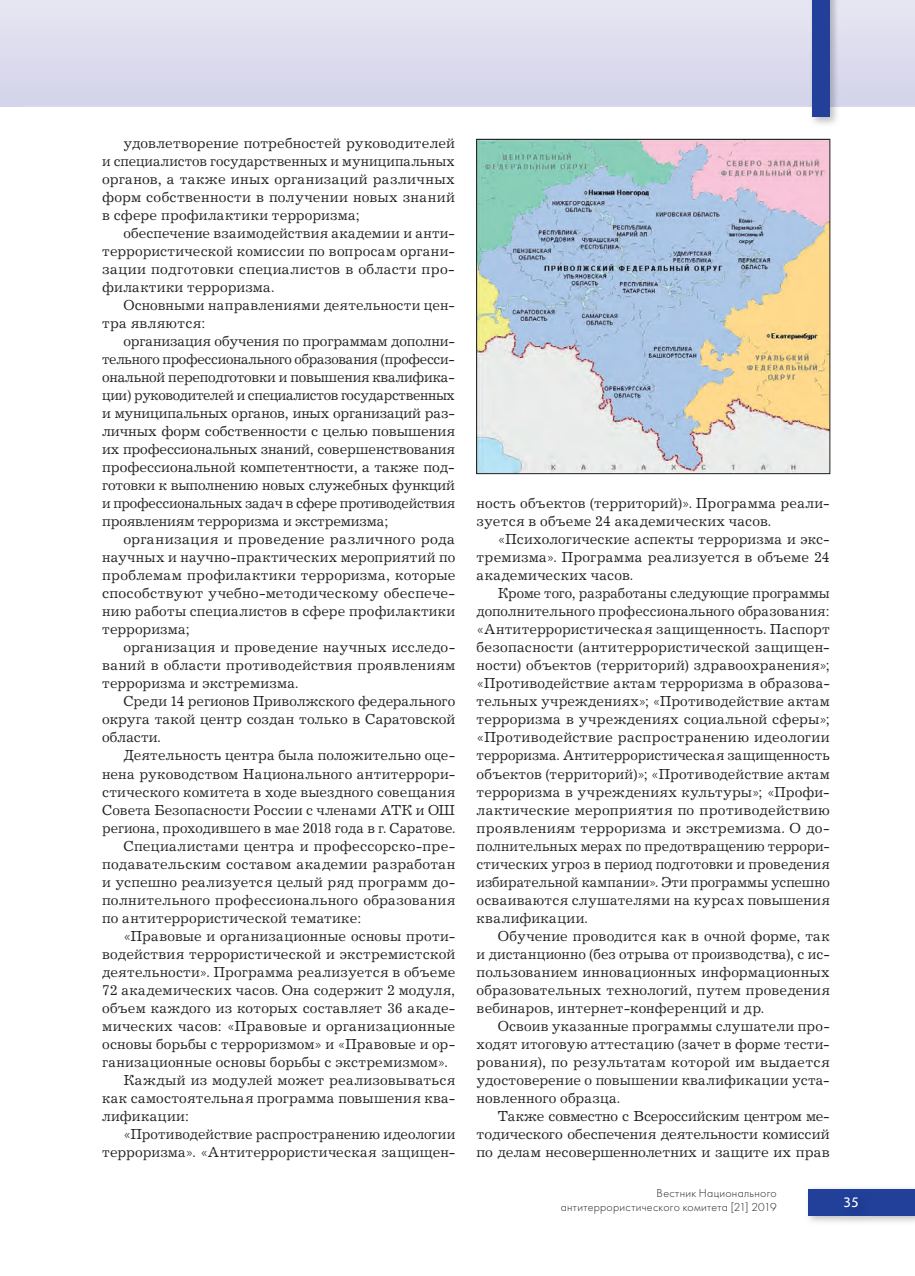
<style>
.page{position:relative;width:915px;height:1276px;background:#fff}
.page>*{position:absolute;margin:0;border:0;box-sizing:border-box;transform-origin:0 0}
.t1{font:15px/18px "Journal C";letter-spacing:.01em;color:#231f20;text-align:justify}
.t2{font:14.25px "Journal Sans C";color:#fff}
.t3{font:12px/14.4px "Futura Light C";letter-spacing:.025em;color:#231f20;text-align:right}
</style>
<div class="page">
<img style="left:478px;top:141px;width:350px;height:331px">
<div style="left:476px;top:139px;width:354px;height:335px;border:1px solid #231f20"></div>
<img style="left:808px;top:1188px;width:106px;height:34px">
<div style="left:808px;top:1189px;width:106px;height:26px;background:#223f99"></div>
<svg style="left:21px;top:0;width:893px;height:107px;background:#dcdcee"></svg>
<div style="left:0;top:0;width:21px;height:107px;background:#dde"></div>
<img style="left:808px;top:0;width:31px;height:125px">
<div style="left:812px;top:0;width:17px;height:117px;background:#223f99"></div>
<img style="left:840px;top:1215px;width:30px;height:6px">
<p class="t1" style="left:102px;top:136px;width:354px;text-indent:21px">удовлетворение потребностей руководителей и специалистов государственных и муниципальных органов, а также иных организаций различных форм собственности в получении новых знаний в сфере профилактики терроризма;</p>
<p class="t1" style="left:102px;top:226px;width:354px;text-indent:21px">обеспечение взаимодействия академии и анти&shy;террористической комиссии по вопросам органи&shy;зации подготовки специалистов в области про&shy;филактики терроризма.</p>
<p class="t1" style="left:102px;top:298px;width:354px;text-indent:21px">Основными направлениями деятельности цен&shy;тра являются:</p>
<p class="t1" style="left:102px;top:334px;width:354px;text-indent:21px">организация обучения по программам дополни&shy;тельного профессионального образования (професси&shy;ональной переподготовки и повышения квалифика&shy;ции) руководителей и специалистов государственных и муниципальных органов, иных организаций раз&shy;личных форм собственности с целью повышения их профессиональных знаний, совершенствования профессиональной компетентности, а также под&shy;готовки к выполнению новых служебных функций и профессиональных задач в сфере противодействия проявлениям терроризма и экстремизма;</p>
<p class="t1" style="left:102px;top:532px;width:354px;text-indent:21px">организация и проведение различного рода научных и научно-практических мероприятий по проблемам профилактики терроризма, которые способствуют учебно-методическому обеспече&shy;нию работы специалистов в сфере профилактики терроризма;</p>
<p class="t1" style="left:102px;top:640px;width:354px;text-indent:21px">организация и проведение научных исследо&shy;ваний в области противодействия проявлениям терроризма и экстремизма.</p>
<p class="t1" style="left:102px;top:694px;width:354px;text-indent:21px">Среди 14 регионов Приволжского федерального округа такой центр создан только в Саратовской области.</p>
<p class="t1" style="left:123px;top:748px;width:333px">Деятельность центра была положительно оце-</p>
<p class="t1" style="left:102px;top:766px;width:354px">нена руководством Национального антитеррори-</p>
<p class="t1" style="left:102px;top:784px;width:354px">стического комитета в ходе выездного совещания</p>
<p class="t1" style="left:102px;top:802px;width:354px">Совета Безопасности России с членами АТК и ОШ</p>
<p class="t1" style="left:102px;top:820px;width:354px">региона, проходившего в мае 2018 года в г. Саратове.</p>
<p class="t1" style="left:123px;top:838px;width:333px">Специалистами центра и профессорско-пре-</p>
<p class="t1" style="left:102px;top:856px;width:354px">подавательским составом академии разработан</p>
<p class="t1" style="left:102px;top:874px;width:354px">и успешно реализуется целый ряд программ до-</p>
<p class="t1" style="left:102px;top:892px;width:354px">полнительного профессионального образования</p>
<p class="t1" style="left:102px;top:910px;width:261px">по антитеррористической тематике:</p>
<p class="t1" style="left:123px;top:928px;width:333px">«Правовые и организационные основы проти-</p>
<p class="t1" style="left:102px;top:946px;width:354px">водействия террористической и экстремистской</p>
<p class="t1" style="left:102px;top:964px;width:354px">деятельности». Программа реализуется в объеме</p>
<p class="t1" style="left:102px;top:982px;width:354px">72 академических часов. Она содержит 2 модуля,</p>
<p class="t1" style="left:102px;top:1000px;width:354px">объем каждого из которых составляет 36 акаде-</p>
<p class="t1" style="left:102px;top:1018px;width:354px">мических часов: «Правовые и организационные</p>
<p class="t1" style="left:102px;top:1036px;width:354px">основы борьбы с терроризмом» и «Правовые и ор-</p>
<p class="t1" style="left:102px;top:1054px;width:347px">ганизационные основы борьбы с экстремизмом».</p>
<p class="t1" style="left:123px;top:1072px;width:333px">Каждый из модулей может реализовываться</p>
<p class="t1" style="left:102px;top:1090px;width:354px">как самостоятельная программа повышения ква-</p>
<p class="t1" style="left:102px;top:1108px;width:89px">лификации:</p>
<p class="t1" style="left:123px;top:1126px;width:333px">«Противодействие распространению идеологии</p>
<p class="t1" style="left:102px;top:1144px;width:354px">терроризма». «Антитеррористическая защищен-</p>
<p class="t1" style="left:476px;top:496px;width:354px">ность объектов (территорий)». Программа реали&shy;зуется в объеме 24 академических часов.</p>
<p class="t1" style="left:476px;top:532px;width:354px;text-indent:21px">«Психологические аспекты терроризма и экс&shy;тремизма». Программа реализуется в объеме 24 академических часов.</p>
<p class="t1" style="left:476px;top:586px;width:354px;text-indent:21px">Кроме того, разработаны следующие программы дополнительного профессионального образования: «Антитеррористическая защищенность. Паспорт безопасности (антитеррористической защищен&shy;ности) объектов (территорий) здравоохранения»; «Противодействие актам терроризма в образова&shy;тельных учреждениях»; «Противодействие актам терроризма в учреждениях социальной сферы»; «Противодействие распространению идеологии терроризма. Антитеррористическая защищенность объектов (территорий)»; «Противодействие актам терроризма в учреждениях культуры»; «Профи&shy;лактические мероприятия по противодействию проявлениям терроризма и экстремизма. О до&shy;полнительных мерах по предотвращению террори&shy;стических угроз в период подготовки и проведения избирательной кампании». Эти программы успешно осваиваются слушателями на курсах повышения квалификации.</p>
<p class="t1" style="left:476px;top:928px;width:354px;text-indent:21px">Обучение проводится как в очной форме, так и дистанционно (без отрыва от производства), с ис&shy;пользованием инновационных информационных образовательных технологий, путем проведения вебинаров, интернет-конференций и др.</p>
<p class="t1" style="left:476px;top:1018px;width:354px;text-indent:21px">Освоив указанные программы слушатели про&shy;ходят итоговую аттестацию (зачет в форме тести&shy;рования), по результатам которой им выдается удостоверение о повышении квалификации уста&shy;новленного образца.</p>
<p class="t1" style="left:476px;top:1108px;width:354px;text-indent:21px">Также совместно с Всероссийским центром ме&shy;тодического обеспечения деятельности комиссий по делам несовершеннолетних и защите их прав</p>
<p class="t3" style="left:560px;top:1186px;width:217px">Вестник Национального антитеррористического комитета [21] 2019</p>
<p class="t2" style="left:843px;top:1195px;width:17px">35</p>
</div>
